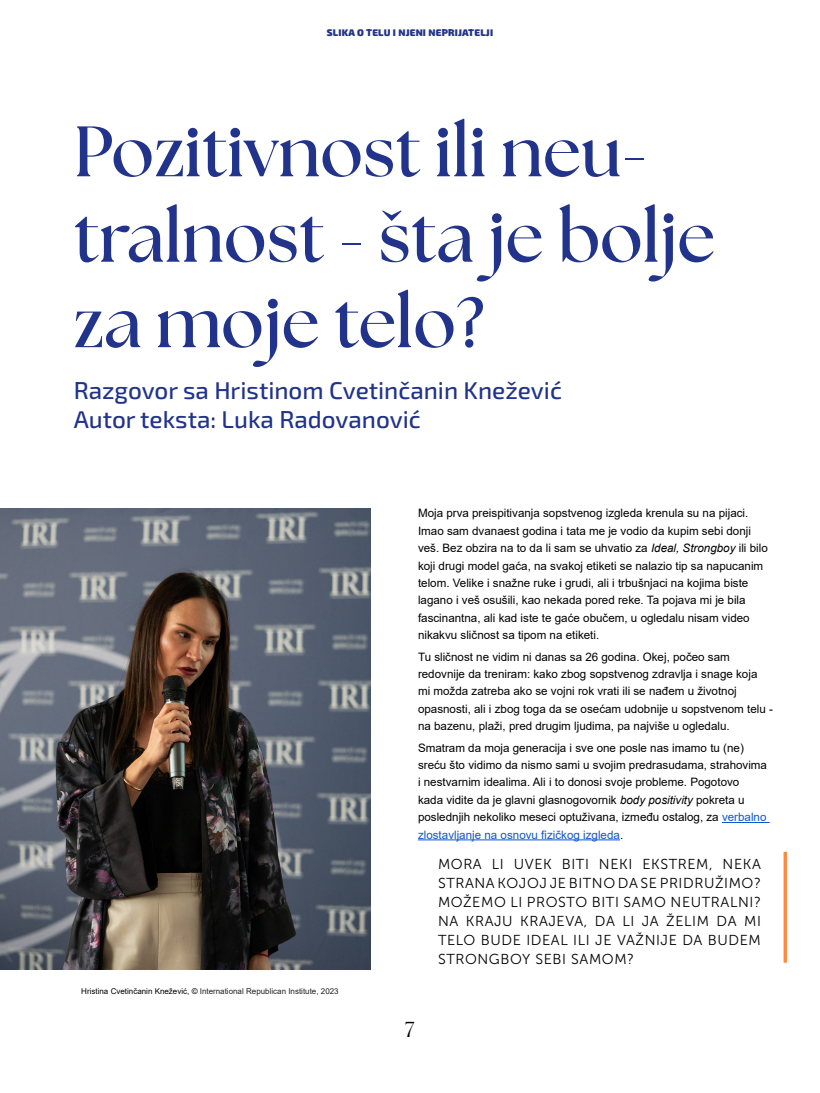
<style>
.page{position:relative;width:820px;height:1093px;background:#fff}
.page>*{position:absolute;margin:0;border:0;box-sizing:border-box;transform-origin:0 0}
.t1{font:700 71.2px/85.4px "The Seasons";color:#21338a}
.t2{font:500 24.2px/29px "Exo 2";color:#21338a}
.t3{font:21.6px "The Seasons";color:#000}
.t4{font:14.4px/18.8px "Museo Sans 300";letter-spacing:.04em;color:#000;text-align:justify}
.t5{font:11.6px/17.4px "Arial";color:#000}
.t6{font:900 9.6px "Exo 2";letter-spacing:.02em;color:#21338a}
.t7{font:8px "Arial";color:#222}
.s1{color:#000}
.s2{font-weight:700}
.s3{font-style:italic}
.s4{color:#15c}
</style>
<div class="page">
<img style="left:0;top:509px;width:370px;height:461px">
<hr style="left:783px;top:852px;width:3px;height:111px;background:#ff893d">
<hr style="left:721px;top:822px;width:48px;height:1px;background:#15c">
<hr style="left:418px;top:839px;width:201px;height:1px;background:#15c">
<p class="t6" style="left:327px;top:26px;width:168px">SLIKA O TELU I NJENI NEPRIJATELJI</p>
<h1 class="t1" style="left:74px;top:108px;width:643px">Pozitivnost ili neu&shy;tralnost - šta je bolje za moje telo?</h1>
<h2 class="t2" style="left:74px;top:375px;width:489px">Razgovor sa Hristinom Cvetinčanin Knežević<br>Autor teksta: Luka Radovanović</h2>
<p class="t7" style="left:81px;top:986px;width:259px"><span class="s1">Hristina Cvetinčanin Knežević,</span> <span class="s2">©</span> International Republican Institute, 2023</p>
<p class="t5" style="left:418px;top:504px;width:351px">Moja prva preispitivanja sopstvenog izgleda krenula su na pijaci.<br>Imao sam dvanaest godina i tata me je vodio da kupim sebi donji veš. Bez obzira na to da li sam se uhvatio za <span class="s3">Ideal, Strongboy</span> ili bilo koji drugi model gaća, na svakoj etiketi se nalazio tip sa napucanim telom. Velike i snažne ruke i grudi, ali i trbušnjaci na kojima biste lagano i veš osušili, kao nekada pored reke. Ta pojava mi je bila fascinantna, ali kad iste te gaće obučem, u ogledalu nisam video nikakvu sličnost sa tipom na etiketi.</p>
<p class="t5" style="left:418px;top:648px;width:356px">Tu sličnost ne vidim ni danas sa 26 godina. Okej, počeo sam redovnije da treniram: kako zbog sopstvenog zdravlja i snage koja<br>mi možda zatreba ako se vojni rok vrati ili se nađem u životnoj opasnosti, ali i zbog toga da se osećam udobnije u sopstvenom telu - na bazenu, plaži, pred drugim ljudima, pa najviše u ogledalu.</p>
<p class="t5" style="left:418px;top:739px;width:350px">Smatram da moja generacija i sve one posle nas imamo tu (ne) sreću što vidimo da nismo sami u svojim predrasudama, strahovima i nestvarnim idealima. Ali i to donosi svoje probleme. Pogotovo kada vidite da je glavni glasnogovornik <span class="s3">body positivity</span> pokreta u poslednjih nekoliko meseci optuživana, između ostalog, za <span class="s4">verbalno zlostavljanje na osnovu fizičkog izgleda</span>.</p>
<p class="t4" style="left:438px;top:855px;width:324px">MORA LI UVEK BITI NEKI EKSTREM, NEKA STRANA KOJOJ JE BITNO DA SE PRIDRUŽIMO?<br>MOŽEMO LI PROSTO BITI SAMO NEUTRALNI?<br>NA KRAJU KRAJEVA, DA LI JA ŽELIM DA MI TELO BUDE IDEAL ILI JE VAŽNIJE DA BUDEM STRONGBOY SEBI SAMOM?</p>
<h3 class="t3" style="left:405px;top:1015px;width:10px">7</h3>
</div>
